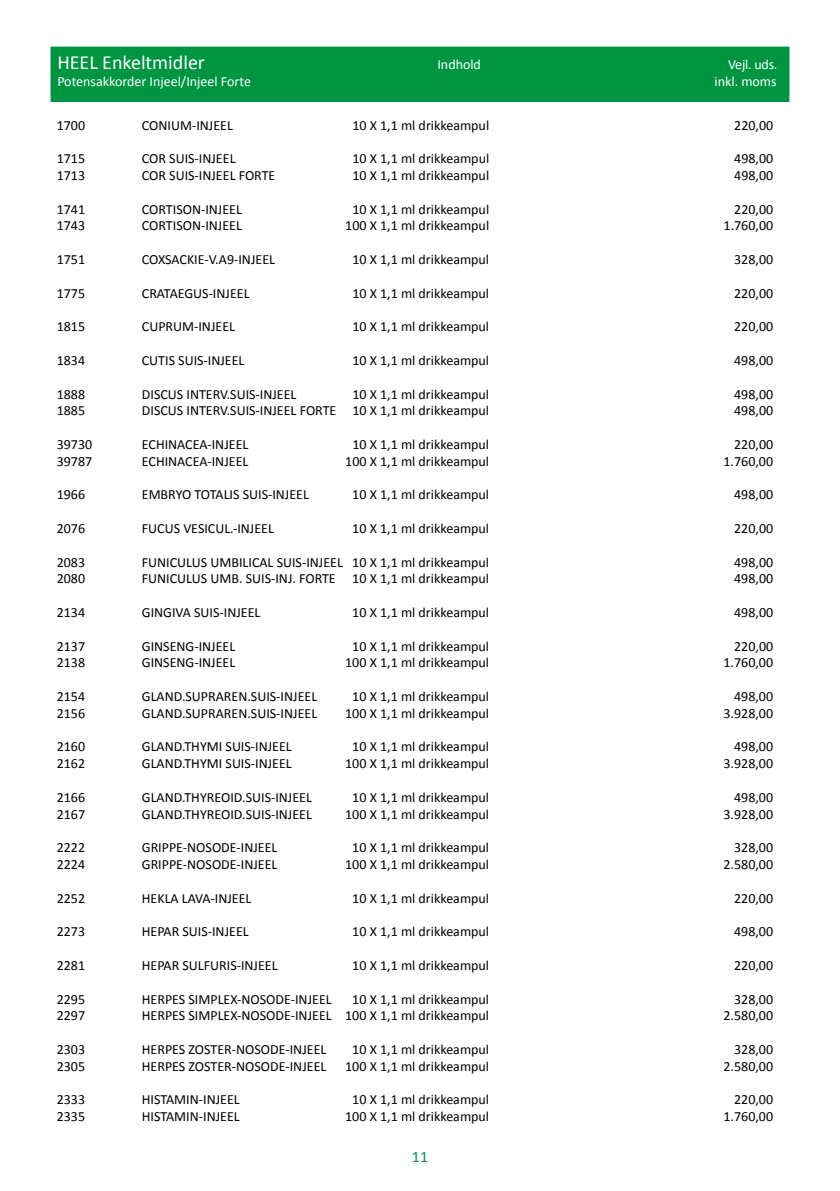
<style>
.page{position:relative;width:840px;height:1191px;background:#fff}
.page>*{position:absolute;margin:0;border:0;box-sizing:border-box;transform-origin:0 0}
.t1{font:20px "Calibri";color:#fff}
.t2{font:16px "Calibri";color:#009641}
.t3{font:14px "Calibri";color:#000}
.t4{font:14px "Calibri";color:#fff}
</style>
<div class="page">
<div style="left:50px;top:47px;width:739px;height:55px;background:#009641"></div>
<h1 class="t1" style="left:57px;top:50px;width:149px">HEEL Enkeltmidler</h1>
<p class="t4" style="left:437px;top:55px;width:45px">Indhold</p>
<p class="t4" style="left:727px;top:55px;width:51px">Vejl. uds.</p>
<p class="t4" style="left:57px;top:72px;width:195px">Potensakkorder Injeel/Injeel Forte</p>
<p class="t4" style="left:714px;top:72px;width:64px">inkl. moms</p>
<p class="t3" style="left:57px;top:116px;width:30px">1700</p>
<p class="t3" style="left:142px;top:116px;width:93px">CONIUM-INJEEL</p>
<p class="t3" style="left:352px;top:116px;width:138px">10 X 1,1 ml drikkeampul</p>
<p class="t3" style="left:733px;top:116px;width:40px">220,00</p>
<p class="t3" style="left:57px;top:150px;width:30px">1715</p>
<p class="t3" style="left:142px;top:150px;width:95px">COR SUIS-INJEEL</p>
<p class="t3" style="left:352px;top:150px;width:138px">10 X 1,1 ml drikkeampul</p>
<p class="t3" style="left:733px;top:150px;width:40px">498,00</p>
<p class="t3" style="left:57px;top:166px;width:30px">1713</p>
<p class="t3" style="left:142px;top:166px;width:135px">COR SUIS-INJEEL FORTE</p>
<p class="t3" style="left:352px;top:166px;width:138px">10 X 1,1 ml drikkeampul</p>
<p class="t3" style="left:733px;top:166px;width:40px">498,00</p>
<p class="t3" style="left:57px;top:200px;width:30px">1741</p>
<p class="t3" style="left:142px;top:200px;width:102px">CORTISON-INJEEL</p>
<p class="t3" style="left:352px;top:200px;width:138px">10 X 1,1 ml drikkeampul</p>
<p class="t3" style="left:733px;top:200px;width:40px">220,00</p>
<p class="t3" style="left:57px;top:217px;width:30px">1743</p>
<p class="t3" style="left:142px;top:217px;width:102px">CORTISON-INJEEL</p>
<p class="t3" style="left:345px;top:217px;width:145px">100 X 1,1 ml drikkeampul</p>
<p class="t3" style="left:723px;top:217px;width:51px">1.760,00</p>
<p class="t3" style="left:57px;top:250px;width:30px">1751</p>
<p class="t3" style="left:142px;top:250px;width:135px">COXSACKIE-V.A9-INJEEL</p>
<p class="t3" style="left:352px;top:250px;width:138px">10 X 1,1 ml drikkeampul</p>
<p class="t3" style="left:733px;top:250px;width:40px">328,00</p>
<p class="t3" style="left:57px;top:284px;width:30px">1775</p>
<p class="t3" style="left:142px;top:284px;width:109px">CRATAEGUS-INJEEL</p>
<p class="t3" style="left:352px;top:284px;width:138px">10 X 1,1 ml drikkeampul</p>
<p class="t3" style="left:733px;top:284px;width:40px">220,00</p>
<p class="t3" style="left:57px;top:318px;width:30px">1815</p>
<p class="t3" style="left:142px;top:318px;width:95px">CUPRUM-INJEEL</p>
<p class="t3" style="left:352px;top:318px;width:138px">10 X 1,1 ml drikkeampul</p>
<p class="t3" style="left:733px;top:318px;width:40px">220,00</p>
<p class="t3" style="left:57px;top:351px;width:30px">1834</p>
<p class="t3" style="left:142px;top:351px;width:104px">CUTIS SUIS-INJEEL</p>
<p class="t3" style="left:352px;top:351px;width:138px">10 X 1,1 ml drikkeampul</p>
<p class="t3" style="left:733px;top:351px;width:40px">498,00</p>
<p class="t3" style="left:57px;top:385px;width:30px">1888</p>
<p class="t3" style="left:142px;top:385px;width:156px">DISCUS INTERV.SUIS-INJEEL</p>
<p class="t3" style="left:352px;top:385px;width:138px">10 X 1,1 ml drikkeampul</p>
<p class="t3" style="left:733px;top:385px;width:40px">498,00</p>
<p class="t3" style="left:57px;top:402px;width:30px">1885</p>
<p class="t3" style="left:142px;top:402px;width:348px">DISCUS INTERV.SUIS-INJEEL FORTE 10 X 1,1 ml drikkeampul</p>
<p class="t3" style="left:733px;top:402px;width:40px">498,00</p>
<p class="t3" style="left:57px;top:435px;width:37px">39730</p>
<p class="t3" style="left:142px;top:435px;width:108px">ECHINACEA-INJEEL</p>
<p class="t3" style="left:352px;top:435px;width:138px">10 X 1,1 ml drikkeampul</p>
<p class="t3" style="left:733px;top:435px;width:40px">220,00</p>
<p class="t3" style="left:57px;top:452px;width:37px">39787</p>
<p class="t3" style="left:142px;top:452px;width:108px">ECHINACEA-INJEEL</p>
<p class="t3" style="left:345px;top:452px;width:145px">100 X 1,1 ml drikkeampul</p>
<p class="t3" style="left:723px;top:452px;width:51px">1.760,00</p>
<p class="t3" style="left:57px;top:486px;width:30px">1966</p>
<p class="t3" style="left:142px;top:486px;width:168px">EMBRYO TOTALIS SUIS-INJEEL</p>
<p class="t3" style="left:352px;top:486px;width:138px">10 X 1,1 ml drikkeampul</p>
<p class="t3" style="left:733px;top:486px;width:40px">498,00</p>
<p class="t3" style="left:57px;top:519px;width:30px">2076</p>
<p class="t3" style="left:142px;top:519px;width:134px">FUCUS VESICUL.-INJEEL</p>
<p class="t3" style="left:352px;top:519px;width:138px">10 X 1,1 ml drikkeampul</p>
<p class="t3" style="left:733px;top:519px;width:40px">220,00</p>
<p class="t3" style="left:57px;top:553px;width:30px">2083</p>
<p class="t3" style="left:142px;top:553px;width:348px">FUNICULUS UMBILICAL SUIS-INJEEL 10 X 1,1 ml drikkeampul</p>
<p class="t3" style="left:733px;top:553px;width:40px">498,00</p>
<p class="t3" style="left:57px;top:570px;width:30px">2080</p>
<p class="t3" style="left:142px;top:570px;width:348px">FUNICULUS UMB. SUIS-INJ. FORTE 10 X 1,1 ml drikkeampul</p>
<p class="t3" style="left:733px;top:570px;width:40px">498,00</p>
<p class="t3" style="left:57px;top:603px;width:30px">2134</p>
<p class="t3" style="left:142px;top:603px;width:120px">GINGIVA SUIS-INJEEL</p>
<p class="t3" style="left:352px;top:603px;width:138px">10 X 1,1 ml drikkeampul</p>
<p class="t3" style="left:733px;top:603px;width:40px">498,00</p>
<p class="t3" style="left:57px;top:637px;width:30px">2137</p>
<p class="t3" style="left:142px;top:637px;width:95px">GINSENG-INJEEL</p>
<p class="t3" style="left:352px;top:637px;width:138px">10 X 1,1 ml drikkeampul</p>
<p class="t3" style="left:733px;top:637px;width:40px">220,00</p>
<p class="t3" style="left:57px;top:654px;width:30px">2138</p>
<p class="t3" style="left:142px;top:654px;width:95px">GINSENG-INJEEL</p>
<p class="t3" style="left:345px;top:654px;width:145px">100 X 1,1 ml drikkeampul</p>
<p class="t3" style="left:723px;top:654px;width:51px">1.760,00</p>
<p class="t3" style="left:57px;top:687px;width:30px">2154</p>
<p class="t3" style="left:142px;top:687px;width:177px">GLAND.SUPRAREN.SUIS-INJEEL</p>
<p class="t3" style="left:352px;top:687px;width:138px">10 X 1,1 ml drikkeampul</p>
<p class="t3" style="left:733px;top:687px;width:40px">498,00</p>
<p class="t3" style="left:57px;top:704px;width:30px">2156</p>
<p class="t3" style="left:142px;top:704px;width:177px">GLAND.SUPRAREN.SUIS-INJEEL</p>
<p class="t3" style="left:345px;top:704px;width:145px">100 X 1,1 ml drikkeampul</p>
<p class="t3" style="left:723px;top:704px;width:51px">3.928,00</p>
<p class="t3" style="left:57px;top:738px;width:30px">2160</p>
<p class="t3" style="left:142px;top:738px;width:151px">GLAND.THYMI SUIS-INJEEL</p>
<p class="t3" style="left:352px;top:738px;width:138px">10 X 1,1 ml drikkeampul</p>
<p class="t3" style="left:733px;top:738px;width:40px">498,00</p>
<p class="t3" style="left:57px;top:754px;width:30px">2162</p>
<p class="t3" style="left:142px;top:754px;width:151px">GLAND.THYMI SUIS-INJEEL</p>
<p class="t3" style="left:345px;top:754px;width:145px">100 X 1,1 ml drikkeampul</p>
<p class="t3" style="left:723px;top:754px;width:51px">3.928,00</p>
<p class="t3" style="left:57px;top:788px;width:30px">2166</p>
<p class="t3" style="left:142px;top:788px;width:172px">GLAND.THYREOID.SUIS-INJEEL</p>
<p class="t3" style="left:352px;top:788px;width:138px">10 X 1,1 ml drikkeampul</p>
<p class="t3" style="left:733px;top:788px;width:40px">498,00</p>
<p class="t3" style="left:57px;top:805px;width:30px">2167</p>
<p class="t3" style="left:142px;top:805px;width:172px">GLAND.THYREOID.SUIS-INJEEL</p>
<p class="t3" style="left:345px;top:805px;width:145px">100 X 1,1 ml drikkeampul</p>
<p class="t3" style="left:723px;top:805px;width:51px">3.928,00</p>
<p class="t3" style="left:57px;top:838px;width:30px">2222</p>
<p class="t3" style="left:142px;top:838px;width:137px">GRIPPE-NOSODE-INJEEL</p>
<p class="t3" style="left:352px;top:838px;width:138px">10 X 1,1 ml drikkeampul</p>
<p class="t3" style="left:733px;top:838px;width:40px">328,00</p>
<p class="t3" style="left:57px;top:855px;width:30px">2224</p>
<p class="t3" style="left:142px;top:855px;width:137px">GRIPPE-NOSODE-INJEEL</p>
<p class="t3" style="left:345px;top:855px;width:145px">100 X 1,1 ml drikkeampul</p>
<p class="t3" style="left:723px;top:855px;width:51px">2.580,00</p>
<p class="t3" style="left:57px;top:889px;width:30px">2252</p>
<p class="t3" style="left:142px;top:889px;width:111px">HEKLA LAVA-INJEEL</p>
<p class="t3" style="left:352px;top:889px;width:138px">10 X 1,1 ml drikkeampul</p>
<p class="t3" style="left:733px;top:889px;width:40px">220,00</p>
<p class="t3" style="left:57px;top:922px;width:30px">2273</p>
<p class="t3" style="left:142px;top:922px;width:108px">HEPAR SUIS-INJEEL</p>
<p class="t3" style="left:352px;top:922px;width:138px">10 X 1,1 ml drikkeampul</p>
<p class="t3" style="left:733px;top:922px;width:40px">498,00</p>
<p class="t3" style="left:57px;top:956px;width:30px">2281</p>
<p class="t3" style="left:142px;top:956px;width:137px">HEPAR SULFURIS-INJEEL</p>
<p class="t3" style="left:352px;top:956px;width:138px">10 X 1,1 ml drikkeampul</p>
<p class="t3" style="left:733px;top:956px;width:40px">220,00</p>
<p class="t3" style="left:57px;top:990px;width:30px">2295</p>
<p class="t3" style="left:142px;top:990px;width:191px">HERPES SIMPLEX-NOSODE-INJEEL</p>
<p class="t3" style="left:352px;top:990px;width:138px">10 X 1,1 ml drikkeampul</p>
<p class="t3" style="left:733px;top:990px;width:40px">328,00</p>
<p class="t3" style="left:57px;top:1006px;width:30px">2297</p>
<p class="t3" style="left:142px;top:1006px;width:348px">HERPES SIMPLEX-NOSODE-INJEEL 100 X 1,1 ml drikkeampul</p>
<p class="t3" style="left:723px;top:1006px;width:51px">2.580,00</p>
<p class="t3" style="left:57px;top:1040px;width:30px">2303</p>
<p class="t3" style="left:142px;top:1040px;width:186px">HERPES ZOSTER-NOSODE-INJEEL</p>
<p class="t3" style="left:352px;top:1040px;width:138px">10 X 1,1 ml drikkeampul</p>
<p class="t3" style="left:733px;top:1040px;width:40px">328,00</p>
<p class="t3" style="left:57px;top:1057px;width:30px">2305</p>
<p class="t3" style="left:142px;top:1057px;width:186px">HERPES ZOSTER-NOSODE-INJEEL</p>
<p class="t3" style="left:345px;top:1057px;width:145px">100 X 1,1 ml drikkeampul</p>
<p class="t3" style="left:723px;top:1057px;width:51px">2.580,00</p>
<p class="t3" style="left:57px;top:1090px;width:30px">2333</p>
<p class="t3" style="left:142px;top:1090px;width:99px">HISTAMIN-INJEEL</p>
<p class="t3" style="left:352px;top:1090px;width:138px">10 X 1,1 ml drikkeampul</p>
<p class="t3" style="left:733px;top:1090px;width:40px">220,00</p>
<p class="t3" style="left:57px;top:1107px;width:30px">2335</p>
<p class="t3" style="left:142px;top:1107px;width:99px">HISTAMIN-INJEEL</p>
<p class="t3" style="left:345px;top:1107px;width:145px">100 X 1,1 ml drikkeampul</p>
<p class="t3" style="left:723px;top:1107px;width:51px">1.760,00</p>
<p class="t2" style="left:411px;top:1146px;width:18px">11</p>
</div>
